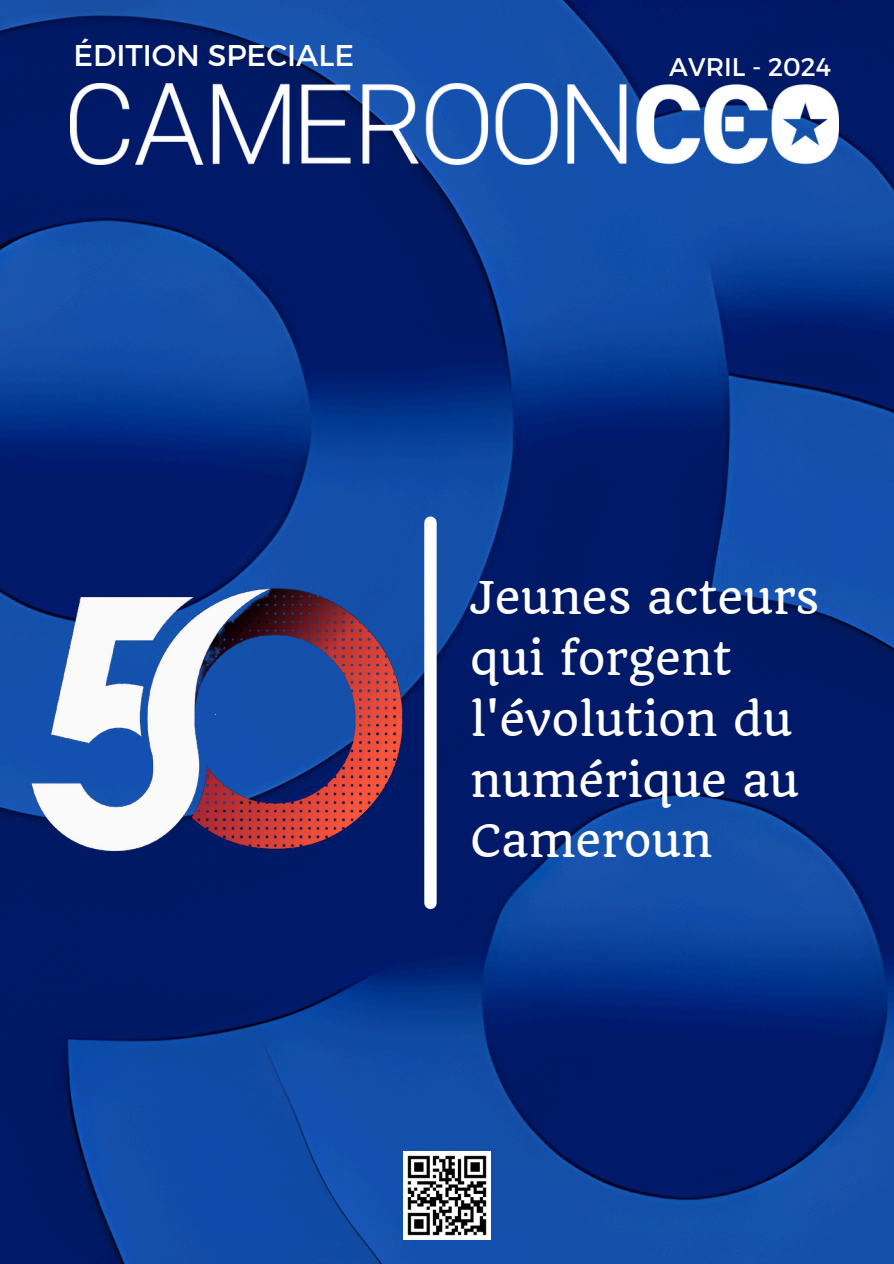
<style>
.page{position:relative;width:894px;height:1264px;background:#fff}
.page>*{position:absolute;margin:0;border:0;box-sizing:border-box;transform-origin:0 0}
.t1{font:43.95px/60.8px "Quando";color:#fff}
.t2{font:30px "Montserrat";color:#fff}
.t3{font:25.5px "Montserrat";color:#fff}
</style>
<div class="page">
<img style="left:0;top:0;width:893px;height:1263px">
<img style="left:403px;top:1151px;width:87px;height:87px">
<img style="left:70px;top:83px;width:768px;height:81px">
<img style="left:0;top:455px;width:645px;height:523px">
<p class="t2" style="left:73px;top:36px;width:282px">ÉDITION SPECIALE</p>
<h1 class="t3" style="left:669px;top:50px;width:163px">AVRIL - 2024</h1>
<p class="t1" style="left:470px;top:567px;width:350px">Jeunes acteurs qui forgent l'évolution du numérique au<br>Cameroun</p>
</div>
